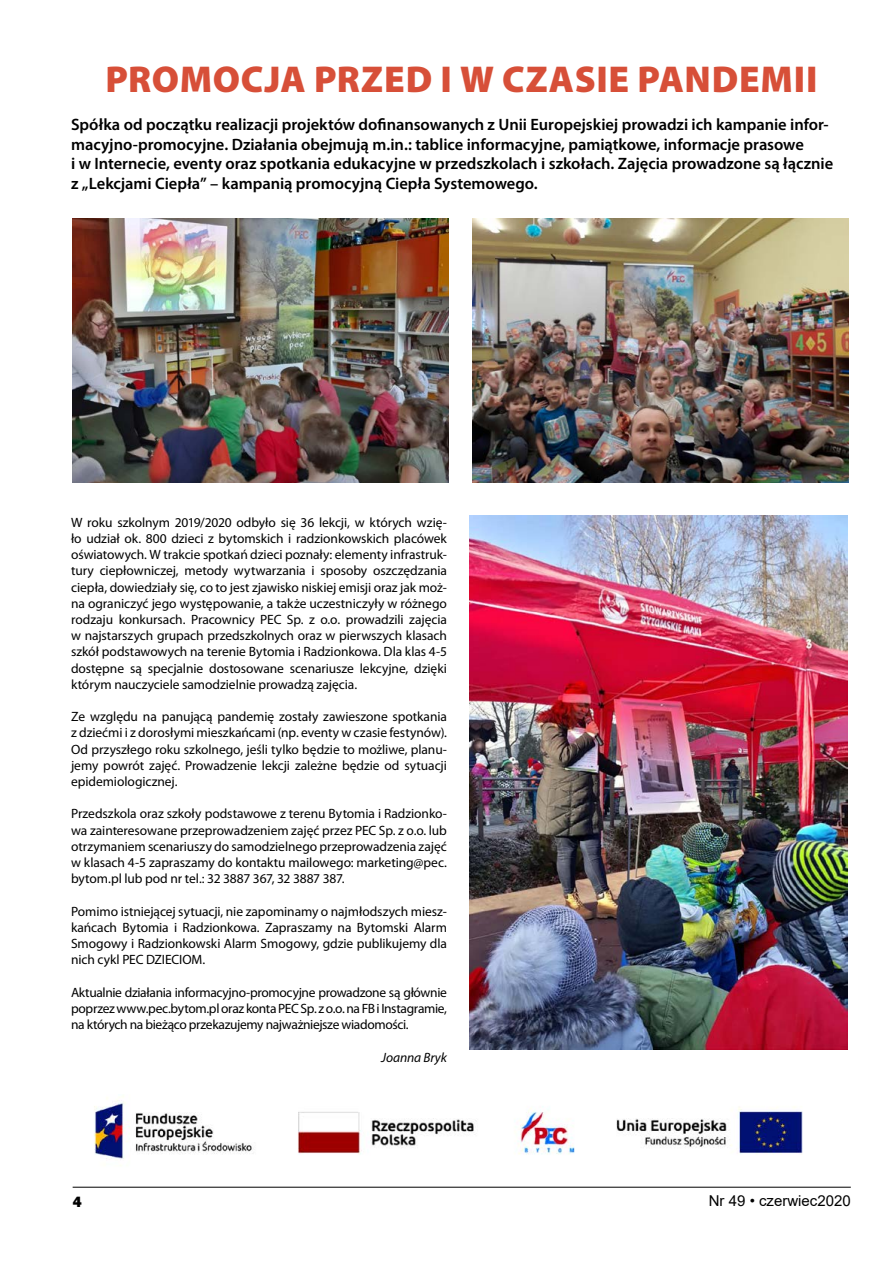
<style>
.page{position:relative;width:893px;height:1263px;background:#fff}
.page>*{position:absolute;margin:0;border:0;box-sizing:border-box;transform-origin:0 0}
.t1{font:900 37.5px "Myriad Pro";letter-spacing:.02em;color:#d74f38}
.t2{font:600 16.5px/19.5px "Myriad Pro";color:#000}
.t3{font:15px "Arial";color:#000}
.t4{font:800 15px "Frankfurt Gothic";color:#000}
.t5{font:13.5px/16.2px "Myriad Pro";letter-spacing:-.01em;color:#000;text-align:justify}
.t6{font:italic 13.5px "Myriad Pro";letter-spacing:-.005em;color:#000}
</style>
<div class="page">
<hr style="left:73px;top:1187px;width:778px;height:1px;background:#000">
<img style="left:72px;top:219px;width:377px;height:264px">
<img style="left:94px;top:1096px;width:709px;height:70px">
<img style="left:469px;top:516px;width:378px;height:533px">
<img style="left:473px;top:219px;width:376px;height:264px">
<h1 class="t1" style="left:105px;top:54px;width:714px">PROMOCJA PRZED I W CZASIE PANDEMII</h1>
<p class="t2" style="left:71px;top:115px;width:764px">Spółka od początku realizacji projektów dofinansowanych z Unii Europejskiej prowadzi ich kampanie infor&shy;macyjno-promocyjne. Działania obejmują m.in.: tablice informacyjne, pamiątkowe, informacje prasowe<br>i w Internecie, eventy oraz spotkania edukacyjne w przedszkolach i szkołach. Zajęcia prowadzone są łącznie z „Lekcjami Ciepła” – kampanią promocyjną Ciepła Systemowego.</p>
<p class="t5" style="left:71px;top:514px;width:377px">W roku szkolnym 2019/2020 odbyło się 36 lekcji, w których wzię&shy;ło udział ok. 800 dzieci z bytomskich i radzionkowskich placówek oświatowych. W trakcie spotkań dzieci poznały: elementy infrastruk&shy;tury ciepłowniczej, metody wytwarzania i sposoby oszczędzania ciepła, dowiedziały się, co to jest zjawisko niskiej emisji oraz jak moż&shy;na ograniczyć jego występowanie, a także uczestniczyły w różnego rodzaju konkursach. Pracownicy PEC Sp. z o.o. prowadzili zajęcia w najstarszych grupach przedszkolnych oraz w pierwszych klasach szkół podstawowych na terenie Bytomia i Radzionkowa. Dla klas 4-5 dostępne są specjalnie dostosowane scenariusze lekcyjne, dzięki którym nauczyciele samodzielnie prowadzą zajęcia.</p>
<p class="t5" style="left:71px;top:708px;width:377px">Ze względu na panującą pandemię zostały zawieszone spotkania z dziećmi i z dorosłymi mieszkańcami (np. eventy w czasie festynów).<br>Od przyszłego roku szkolnego, jeśli tylko będzie to możliwe, planu&shy;jemy powrót zajęć. Prowadzenie lekcji zależne będzie od sytuacji epidemiologicznej.</p>
<p class="t5" style="left:71px;top:806px;width:377px">Przedszkola oraz szkoły podstawowe z terenu Bytomia i Radzionko&shy;wa zainteresowane przeprowadzeniem zajęć przez PEC Sp. z o.o. lub otrzymaniem scenariuszy do samodzielnego przeprowadzenia zajęć w klasach 4-5 zapraszamy do kontaktu mailowego: marketing@pec. bytom.pl lub pod nr tel.: 32 3887 367, 32 3887 387.</p>
<p class="t5" style="left:71px;top:903px;width:377px">Pomimo istniejącej sytuacji, nie zapominamy o najmłodszych miesz&shy;kańcach Bytomia i Radzionkowa. Zapraszamy na Bytomski Alarm Smogowy i Radzionkowski Alarm Smogowy, gdzie publikujemy dla nich cykl PEC DZIECIOM.</p>
<p class="t5" style="left:71px;top:984px;width:377px">Aktualnie działania informacyjno-promocyjne prowadzone są głównie poprzez www.pec.bytom.pl oraz konta PEC Sp. z o.o. na FB i Instagramie, na których na bieżąco przekazujemy najważniejsze wiadomości.</p>
<p class="t6" style="left:381px;top:1049px;width:67px">Joanna Bryk</p>
<p class="t4" style="left:73px;top:1193px;width:10px">4</p>
<p class="t3" style="left:709px;top:1190px;width:143px">Nr 49 • czerwiec2020</p>
</div>
